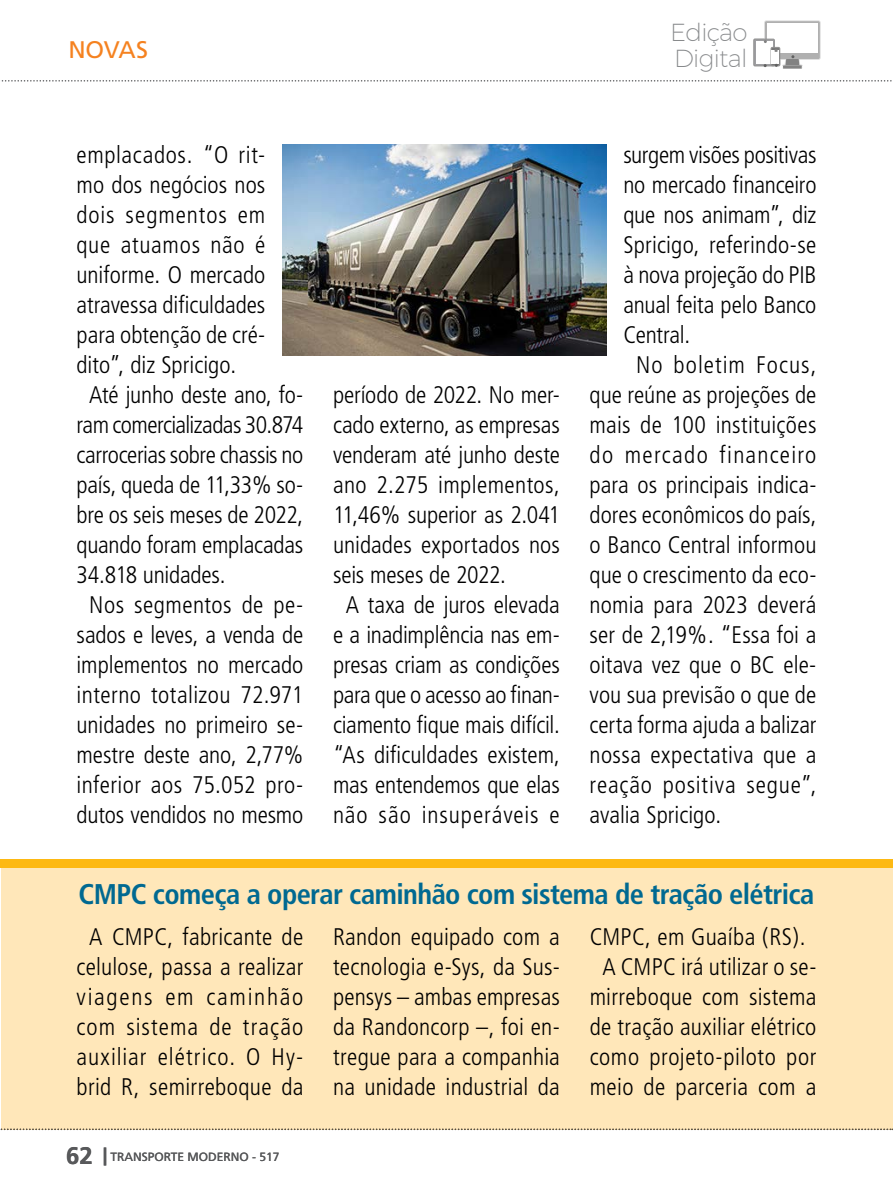
<style>
.page{position:relative;width:893px;height:1191px;background:#fff}
.page>*{position:absolute;margin:0;border:0;box-sizing:border-box;transform-origin:0 0}
.t1{font:700 condensed 28.5px "Frutiger";letter-spacing:-.02em;color:#006991}
.t2{font:200 24.6px/25.2px "Montserrat";letter-spacing:-.025em;color:#888a8c}
.t3{font:300 condensed 24px/30px "Frutiger";color:#000;text-align:justify}
.t4{font:300 condensed 24px/30px "Frutiger";letter-spacing:.02em;color:#000;text-align:center}
.t5{font:300 condensed 24px "Frutiger";letter-spacing:.035em;color:#000}
.t6{font:300 condensed 24px "Frutiger";letter-spacing:.03em;color:#000}
.t7{font:300 condensed 24px "Frutiger";letter-spacing:-.02em;color:#000}
.t8{font:300 condensed 24px "Frutiger";letter-spacing:-.025em;color:#000}
.t9{font:300 condensed 24px "Frutiger";letter-spacing:.05em;color:#000}
.t10{font:300 condensed 24px "Frutiger";letter-spacing:.04em;color:#000}
.t11{font:300 condensed 24px "Frutiger";letter-spacing:.045em;color:#000}
.t12{font:24px "Frutiger";letter-spacing:-.015em;color:#f58220}
.t13{font:700 24px "Frutiger";color:#58595b}
.t14{font:12px "Frutiger";color:#58595b}
.s1{font-weight:900;font-size:18px}
</style>
<div class="page">
<svg style="left:0;top:1129px;width:893px;height:1px"></svg>
<div style="left:1px;top:858px;width:892px;height:271px;background:#ffe7b9"></div>
<div style="left:1px;top:859px;width:892px;height:8px;background:#fdb913"></div>
<img style="left:282px;top:145px;width:324px;height:210px">
<svg style="left:753px;top:20px;width:68px;height:49px"></svg>
<svg style="left:1px;top:80px;width:891px;height:2px"></svg>
<p class="t12" style="left:68px;top:35px;width:81px">NOVAS</p>
<p class="t6" style="left:77px;top:141px;width:190px">emplacados. “O rit-</p>
<p class="t3" style="left:77px;top:170px;width:190px">mo dos negócios nos</p>
<p class="t10" style="left:77px;top:201px;width:190px">dois segmentos em</p>
<p class="t6" style="left:77px;top:231px;width:190px">que atuamos não é</p>
<p class="t3" style="left:77px;top:260px;width:190px">uniforme. O mercado</p>
<p class="t3" style="left:77px;top:290px;width:190px">atravessa dificuldades</p>
<p class="t3" style="left:77px;top:320px;width:190px">para obtenção de cré-</p>
<p class="t3" style="left:77px;top:350px;width:161px">dito”, diz Spricigo.</p>
<p class="t3" style="left:89px;top:380px;width:215px">Até junho deste ano, fo-</p>
<p class="t8" style="left:77px;top:411px;width:228px">ram comercializadas 30.874</p>
<p class="t7" style="left:77px;top:441px;width:228px">carrocerias sobre chassis no</p>
<p class="t3" style="left:77px;top:470px;width:228px">país, queda de 11,33% so-</p>
<p class="t3" style="left:77px;top:500px;width:228px">bre os seis meses de 2022,</p>
<p class="t3" style="left:77px;top:530px;width:228px">quando foram emplacadas</p>
<p class="t3" style="left:77px;top:560px;width:151px">34.818 unidades.</p>
<p class="t4" style="left:89px;top:590px;width:216px">Nos segmentos de pe-</p>
<p class="t3" style="left:77px;top:620px;width:228px">sados e leves, a venda de</p>
<p class="t3" style="left:77px;top:650px;width:228px">implementos no mercado</p>
<p class="t3" style="left:77px;top:680px;width:228px">interno totalizou 72.971</p>
<p class="t3" style="left:77px;top:710px;width:228px">unidades no primeiro se-</p>
<p class="t3" style="left:77px;top:740px;width:228px">mestre deste ano, 2,77%</p>
<p class="t3" style="left:77px;top:770px;width:228px">inferior aos 75.052 pro-</p>
<p class="t3" style="left:77px;top:800px;width:228px">dutos vendidos no mesmo</p>
<p class="t3" style="left:333px;top:379px;width:228px">período de 2022. No mer-</p>
<p class="t3" style="left:333px;top:409px;width:228px">cado externo, as empresas</p>
<p class="t3" style="left:333px;top:439px;width:228px">venderam até junho deste</p>
<p class="t3" style="left:333px;top:469px;width:228px">ano 2.275 implementos,</p>
<p class="t3" style="left:333px;top:499px;width:228px">11,46% superior as 2.041</p>
<p class="t3" style="left:333px;top:529px;width:228px">unidades exportados nos</p>
<p class="t3" style="left:333px;top:559px;width:174px">seis meses de 2022.</p>
<p class="t3" style="left:346px;top:589px;width:215px">A taxa de juros elevada</p>
<p class="t3" style="left:333px;top:619px;width:228px">e a inadimplência nas em-</p>
<p class="t3" style="left:333px;top:649px;width:228px">presas criam as condições</p>
<p class="t3" style="left:333px;top:679px;width:228px">para que o acesso ao finan-</p>
<p class="t3" style="left:333px;top:709px;width:228px">ciamento fique mais difícil.</p>
<p class="t3" style="left:333px;top:739px;width:228px">“As dificuldades existem,</p>
<p class="t3" style="left:333px;top:769px;width:228px">mas entendemos que elas</p>
<p class="t5" style="left:333px;top:801px;width:228px">não são insuperáveis e</p>
<p class="t2" style="left:670px;top:19px;width:79px">Edição<br>Digital</p>
<p class="t3" style="left:623px;top:140px;width:195px">surgem visões positivas</p>
<p class="t3" style="left:623px;top:170px;width:195px">no mercado financeiro</p>
<p class="t3" style="left:623px;top:200px;width:195px">que nos animam”, diz</p>
<p class="t3" style="left:623px;top:230px;width:195px">Spricigo, referindo-se</p>
<p class="t3" style="left:623px;top:260px;width:195px">à nova projeção do PIB</p>
<p class="t3" style="left:623px;top:290px;width:195px">anual feita pelo Banco</p>
<p class="t3" style="left:623px;top:320px;width:68px">Central.</p>
<p class="t11" style="left:636px;top:351px;width:182px">No boletim Focus,</p>
<p class="t3" style="left:590px;top:380px;width:228px">que reúne as projeções de</p>
<p class="t3" style="left:590px;top:410px;width:228px">mais de 100 instituições</p>
<p class="t9" style="left:590px;top:441px;width:228px">do mercado financeiro</p>
<p class="t3" style="left:590px;top:470px;width:228px">para os principais indica-</p>
<p class="t3" style="left:590px;top:500px;width:228px">dores econômicos do país,</p>
<p class="t3" style="left:590px;top:530px;width:228px">o Banco Central informou</p>
<p class="t3" style="left:590px;top:560px;width:228px">que o crescimento da eco-</p>
<p class="t3" style="left:590px;top:590px;width:228px">nomia para 2023 deverá</p>
<p class="t3" style="left:590px;top:620px;width:228px">ser de 2,19%. “Essa foi a</p>
<p class="t3" style="left:590px;top:650px;width:228px">oitava vez que o BC ele-</p>
<p class="t3" style="left:590px;top:680px;width:228px">vou sua previsão o que de</p>
<p class="t3" style="left:590px;top:710px;width:228px">certa forma ajuda a balizar</p>
<p class="t3" style="left:590px;top:740px;width:228px">nossa expectativa que a</p>
<p class="t5" style="left:590px;top:771px;width:228px">reação positiva segue”,</p>
<p class="t3" style="left:590px;top:800px;width:133px">avalia Spricigo.</p>
<p class="t1" style="left:78px;top:877px;width:737px">CMPC começa a operar caminhão com sistema de tração elétrica</p>
<p class="t4" style="left:77px;top:921px;width:228px">A CMPC, fabricante de celulose, passa a realizar viagens em caminhão com sistema de tração auxiliar elétrico. O Hy&shy;brid R, semirreboque da</p>
<p class="t3" style="left:333px;top:921px;width:228px">Randon equipado com a tecnologia e-Sys, da Sus&shy;pensys – ambas empresas da Randoncorp –, foi en&shy;tregue para a companhia na unidade industrial da</p>
<p class="t3" style="left:590px;top:921px;width:228px;text-align:center">CMPC, em Guaíba (RS).<br>A CMPC irá utilizar o se&shy;mirreboque com sistema de tração auxiliar elétrico como projeto-piloto por meio de parceria com a</p>
<p class="t13" style="left:66px;top:1141px;width:42px">62 <span class="s1">|</span></p>
<p class="t14" style="left:110px;top:1149px;width:171px">TRANSPORTE MODERNO - 517</p>
</div>
